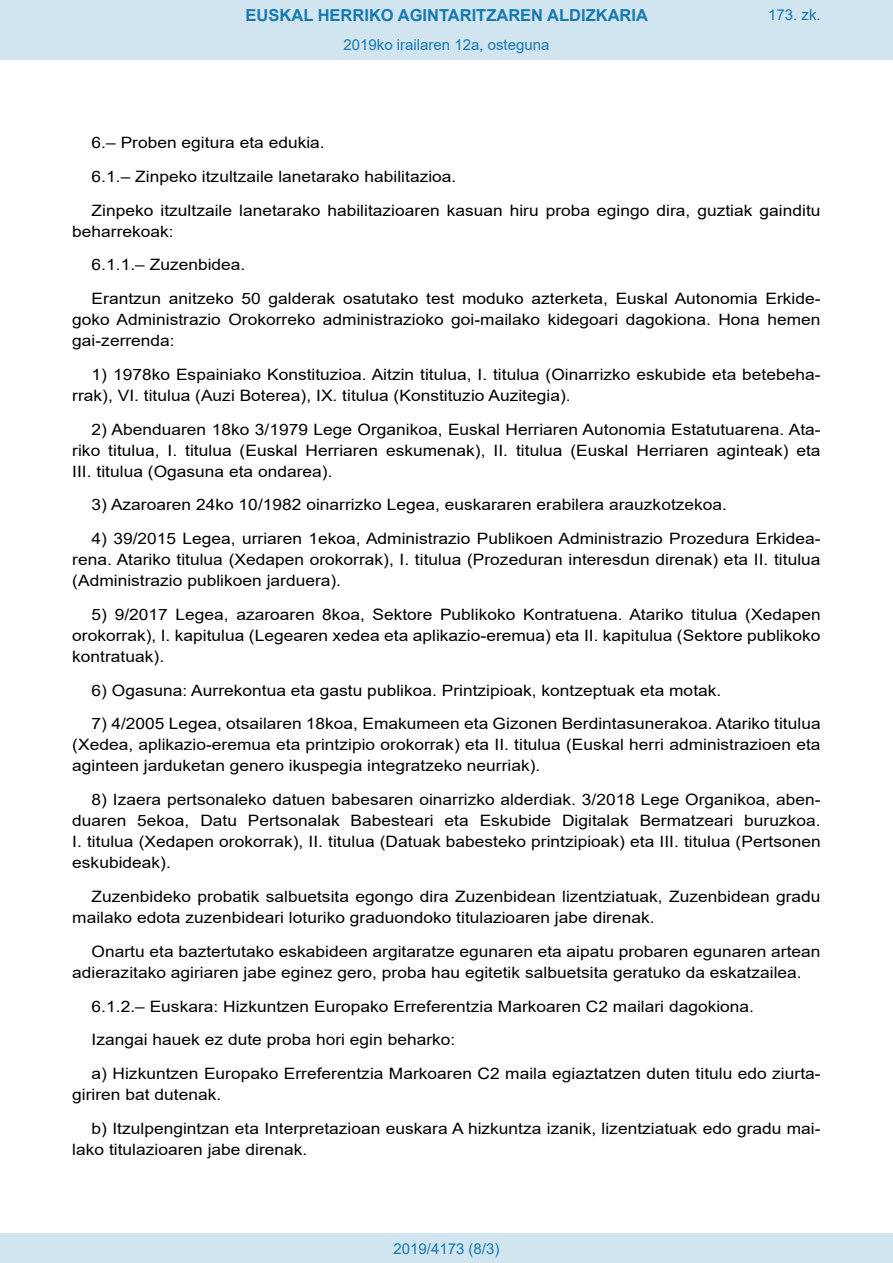
<style>
.page{position:relative;width:893px;height:1263px;background:#fff}
.page>*{position:absolute;margin:0;border:0;box-sizing:border-box;transform-origin:0 0}
.t1{font:700 16.5px "Arial";color:#1879ad}
.BOPVDetalle{font:15.6px/21px "Arial";color:#000;scale:1.11 1}
.Paginacion_Centro{font:15px "Arial";color:#1879ad}
</style>
<div class="page">
<div style="left:0;top:0;width:893px;height:60px;background:#d0e5f0"></div>
<div style="left:0;top:1233px;width:893px;height:30px;background:#d0e5f0"></div>
<p class="t1" style="left:246px;top:3px;width:404px">EUSKAL HERRIKO AGINTARITZAREN ALDIZKARIA</p>
<p class="Paginacion_Centro" style="left:343px;top:35px;width:207px">2019ko irailaren 12a, osteguna</p>
<p class="Paginacion_Centro" style="left:768px;top:5px;width:54px">173. zk.</p>
<p class="BOPVDetalle" style="left:92px;top:132px;width:212px">6.– Proben egitura eta edukia.</p>
<p class="BOPVDetalle" style="left:92px;top:166px;width:330px">6.1.– Zinpeko itzultzaile lanetarako habilitazioa.</p>
<p class="BOPVDetalle" style="left:72px;top:200px;width:676px;text-indent:19px">Zinpeko itzultzaile lanetarako habilitazioaren kasuan hiru proba egingo dira, guztiak gainditu beharrekoak:</p>
<p class="BOPVDetalle" style="left:92px;top:254px;width:140px">6.1.1.– Zuzenbidea.</p>
<p class="BOPVDetalle" style="left:72px;top:288px;width:676px;text-align:justify;text-indent:19px">Erantzun anitzeko 50 galderak osatutako test moduko azterketa, Euskal Autonomia Erkide&shy;goko Administrazio Orokorreko administrazioko goi-mailako kidegoari dagokiona. Hona hemen gai-zerrenda:</p>
<p class="BOPVDetalle" style="left:72px;top:364px;width:676px;text-indent:19px">1) 1978ko Espainiako Konstituzioa. Aitzin titulua, I. titulua (Oinarrizko eskubide eta betebeha&shy;rrak), VI. titulua (Auzi Boterea), IX. titulua (Konstituzio Auzitegia).</p>
<p class="BOPVDetalle" style="left:72px;top:419px;width:676px;text-align:justify;text-indent:19px">2) Abenduaren 18ko 3/1979 Lege Organikoa, Euskal Herriaren Autonomia Estatutuarena. Ata&shy;riko titulua, I. titulua (Euskal Herriaren eskumenak), II. titulua (Euskal Herriaren aginteak) eta III. titulua (Ogasuna eta ondarea).</p>
<p class="BOPVDetalle" style="left:92px;top:494px;width:574px">3) Azaroaren 24ko 10/1982 oinarrizko Legea, euskararen erabilera arauzkotzekoa.</p>
<p class="BOPVDetalle" style="left:72px;top:528px;width:676px;text-align:justify;text-indent:19px">4) 39/2015 Legea, urriaren 1ekoa, Administrazio Publikoen Administrazio Prozedura Erkidea&shy;rena. Atariko titulua (Xedapen orokorrak), I. titulua (Prozeduran interesdun direnak) eta II. titulua (Administrazio publikoen jarduera).</p>
<p class="BOPVDetalle" style="left:72px;top:604px;width:676px;text-align:justify;text-indent:19px">5) 9/2017 Legea, azaroaren 8koa, Sektore Publikoko Kontratuena. Atariko titulua (Xedapen orokorrak), I. kapitulua (Legearen xedea eta aplikazio-eremua) eta II. kapitulua (Sektore publikoko kontratuak).</p>
<p class="BOPVDetalle" style="left:92px;top:680px;width:569px">6) Ogasuna: Aurrekontua eta gastu publikoa. Printzipioak, kontzeptuak eta motak.</p>
<p class="BOPVDetalle" style="left:72px;top:713px;width:676px;text-align:justify;text-indent:19px">7) 4/2005 Legea, otsailaren 18koa, Emakumeen eta Gizonen Berdintasunerakoa. Atariko titulua (Xedea, aplikazio-eremua eta printzipio orokorrak) eta II. titulua (Euskal herri administrazioen eta aginteen jarduketan genero ikuspegia integratzeko neurriak).</p>
<p class="BOPVDetalle" style="left:72px;top:789px;width:676px;text-align:justify;text-indent:19px">8) Izaera pertsonaleko datuen babesaren oinarrizko alderdiak. 3/2018 Lege Organikoa, aben&shy;duaren 5ekoa, Datu Pertsonalak Babesteari eta Eskubide Digitalak Bermatzeari buruzkoa.<br>I. titulua (Xedapen orokorrak), II. titulua (Datuak babesteko printzipioak) eta III. titulua (Pertsonen eskubideak).</p>
<p class="BOPVDetalle" style="left:72px;top:886px;width:676px;text-indent:19px">Zuzenbideko probatik salbuetsita egongo dira Zuzenbidean lizentziatuak, Zuzenbidean gradu mailako edota zuzenbideari loturiko graduondoko titulazioaren jabe direnak.</p>
<p class="BOPVDetalle" style="left:72px;top:941px;width:676px;text-indent:19px">Onartu eta baztertutako eskabideen argitaratze egunaren eta aipatu probaren egunaren artean adierazitako agiriaren jabe eginez gero, proba hau egitetik salbuetsita geratuko da eskatzailea.</p>
<p class="BOPVDetalle" style="left:92px;top:995px;width:598px">6.1.2.– Euskara: Hizkuntzen Europako Erreferentzia Markoaren C2 mailari dagokiona.</p>
<p class="BOPVDetalle" style="left:92px;top:1029px;width:329px">Izangai hauek ez dute proba hori egin beharko:</p>
<p class="BOPVDetalle" style="left:72px;top:1063px;width:676px;text-indent:19px">a) Hizkuntzen Europako Erreferentzia Markoaren C2 maila egiaztatzen duten titulu edo ziurta&shy;giriren bat dutenak.</p>
<p class="BOPVDetalle" style="left:72px;top:1118px;width:676px;text-indent:19px">b) Itzulpengintzan eta Interpretazioan euskara A hizkuntza izanik, lizentziatuak edo gradu mai&shy;lako titulazioaren jabe direnak.</p>
<p class="Paginacion_Centro" style="left:393px;top:1238px;width:107px">2019/4173 (8/3)</p>
</div>
